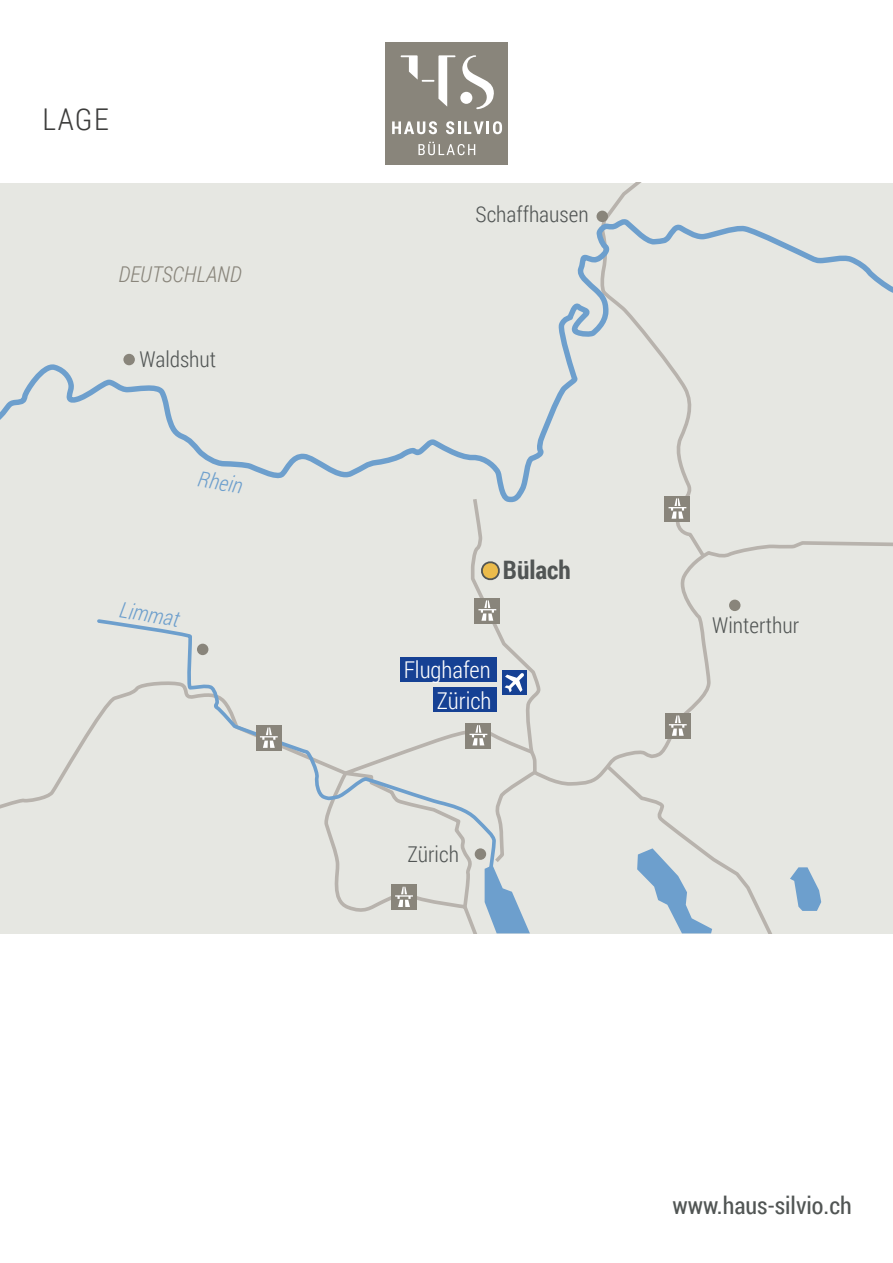
<style>
.page{position:relative;width:893px;height:1263px;background:#fff}
.page>*{position:absolute;margin:0;border:0;box-sizing:border-box;transform-origin:0 0}
.t1{font:300 30px "Roboto Condensed";color:#3c3c3b}
.t2{font:700 25.35px "Roboto Condensed";color:#515554}
.t3{font:24px "Roboto Condensed";color:#515554}
.t4{font:300 23.1px/30.2px "Roboto Condensed";color:#fff;text-align:right}
.t5{font:300 21.75px "Roboto Condensed";color:#515554}
.t6{font:italic 300 21.75px "Roboto Condensed";color:#89857b}
.t7{font:italic 300 21.75px "Roboto Condensed";color:#6d9fcd}
</style>
<div class="page">
<div style="left:0;top:183px;width:893px;height:750px;background:#e6e7e2"></div>
<svg style="left:0;top:720px;width:342px;height:186px"></svg>
<svg style="left:539px;top:541px;width:354px;height:245px"></svg>
<svg style="left:0;top:216px;width:893px;height:280px"></svg>
<svg style="left:95px;top:619px;width:247px;height:255px"></svg>
<svg style="left:602px;top:761px;width:175px;height:172px"></svg>
<svg style="left:790px;top:867px;width:31px;height:44px"></svg>
<div style="left:123px;top:354px;width:12px;height:11px;background:#89857b;border-radius:50%"></div>
<div style="left:197px;top:644px;width:11px;height:11px;background:#89857b;border-radius:50%"></div>
<div style="left:729px;top:600px;width:11px;height:11px;background:#89857b;border-radius:50%"></div>
<svg style="left:597px;top:183px;width:111px;height:378px"></svg>
<div style="left:665px;top:713px;width:25px;height:26px;background:#89857b"></div>
<svg style="left:669px;top:715px;width:18px;height:21px"></svg>
<div style="left:256px;top:726px;width:25px;height:25px;background:#89857b"></div>
<svg style="left:260px;top:727px;width:18px;height:21px"></svg>
<svg style="left:342px;top:496px;width:197px;height:437px"></svg>
<div style="left:386px;top:43px;width:122px;height:122px;background:#89857b"></div>
<svg style="left:460px;top:92px;width:12px;height:12px"></svg>
<svg style="left:462px;top:55px;width:32px;height:54px"></svg>
<svg style="left:401px;top:55px;width:54px;height:52px"></svg>
<svg style="left:418px;top:142px;width:57px;height:13px"></svg>
<svg style="left:392px;top:121px;width:45px;height:13px"></svg>
<svg style="left:446px;top:121px;width:56px;height:13px"></svg>
<p class="t1" style="left:43px;top:98px;width:68px">LAGE</p>
<p class="t6" style="left:118px;top:259px;width:124px">DEUTSCHLAND</p>
<p class="t5" style="left:139px;top:345px;width:78px">Waldshut</p>
<p class="t7" style="left:200px;top:464px;width:47px;rotate:9deg">Rhein</p>
<p class="t7" style="left:122px;top:595px;width:62px;rotate:9deg">Limmat</p>
<p class="t5" style="left:476px;top:199px;width:115px">Schaffhausen</p>
<p class="t2" style="left:503px;top:552px;width:69px">Bülach</p>
<p class="t4" style="left:404px;top:654px;width:89px">Flughafen<br>Zürich</p>
<p class="t5" style="left:408px;top:840px;width:53px">Zürich</p>
<p class="t5" style="left:712px;top:610px;width:88px">Winterthur</p>
<p class="t3" style="left:672px;top:1188px;width:181px">www.haus-silvio.ch</p>
</div>
